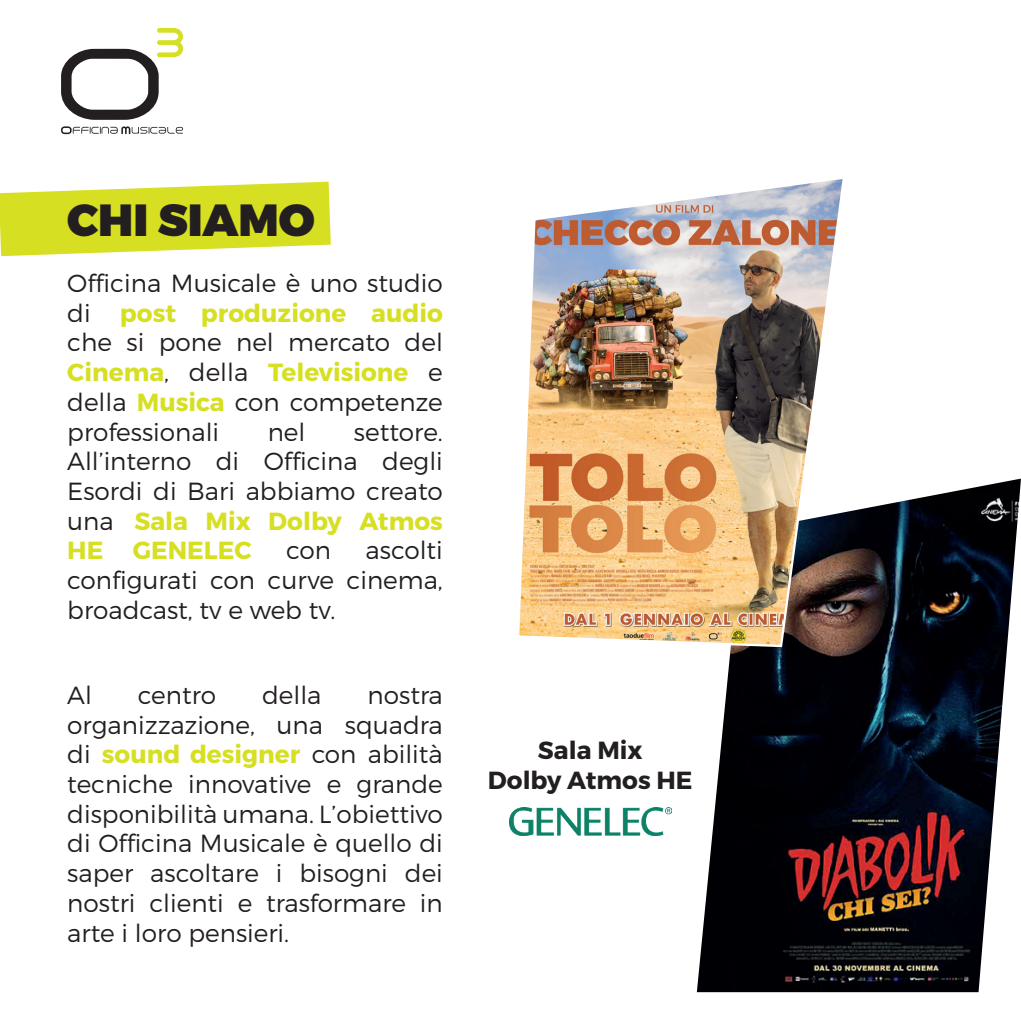
<style>
.page{position:relative;width:1021px;height:1021px;background:#fff}
.page>*{position:absolute;margin:0;border:0;box-sizing:border-box;transform-origin:0 0}
.t1{font:900 45px "Montserrat";color:#231f20}
.t2{font:300 24.75px/29.7px "Montserrat";color:#231f20;text-align:justify}
.t3{font:700 24.75px/29.7px "Montserrat";color:#231f20;text-align:center}
.s1{font-weight:700;color:#d6df21}
</style>
<div class="page">
<svg style="left:61px;top:28px;width:122px;height:92px"></svg>
<svg style="left:61px;top:126px;width:122px;height:8px"></svg>
<svg style="left:0;top:182px;width:331px;height:74px;background:#dce342"></svg>
<img style="left:696px;top:478px;width:324px;height:514px">
<img style="left:519px;top:179px;width:327px;height:469px">
<img style="left:509px;top:808px;width:162px;height:27px">
<h1 class="t1" style="left:67px;top:192px;width:249px">CHI SIAMO</h1>
<p class="t2" style="left:67px;top:268px;width:377px">Officina Musicale è uno studio di <span class="s1">post produzione audio </span>che si pone nel mercato del <span class="s1">Cinema</span>, della <span class="s1">Televisione</span> e della <span class="s1">Musica</span> con competenze professionali</p>
<p class="t2" style="left:268px;top:416px;width:39px">nel</p>
<p class="t2" style="left:67px;top:416px;width:377px;text-indent:287px">settore.<br>All’interno di Officina degli Esordi di Bari abbiamo creato una <span class="s1">Sala Mix Dolby Atmos HE GENELEC</span></p>
<p class="t2" style="left:67px;top:535px;width:377px;text-indent:298px">ascolti configurati con curve cinema, broadcast, tv e web tv.</p>
<p class="t2" style="left:286px;top:535px;width:46px">con</p>
<p class="t2" style="left:67px;top:679px;width:26px">Al</p>
<p class="t2" style="left:138px;top:679px;width:80px">centro</p>
<p class="t2" style="left:262px;top:679px;width:61px">della</p>
<p class="t2" style="left:67px;top:679px;width:377px;text-indent:300px">nostra organizzazione, una squadra di <span class="s1">sound designer</span> con abilità tecniche innovative e grande disponibilità umana. L’obiettivo di Officina Musicale è quello di saper ascoltare i bisogni dei nostri clienti e trasformare in arte i loro pensieri.</p>
<p class="t3" style="left:488px;top:736px;width:206px">Sala Mix<br>Dolby Atmos HE</p>
</div>
